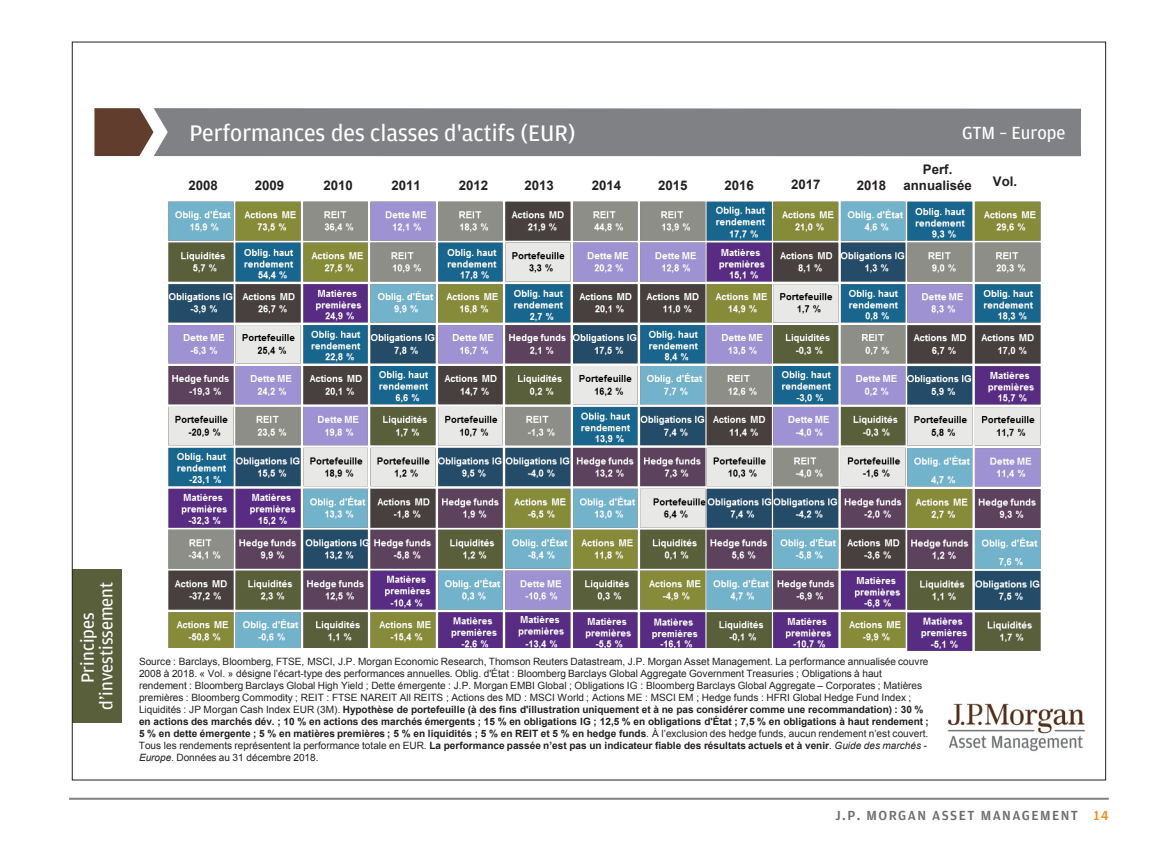
<style>
.page{position:relative;width:1152px;height:864px;background:#fff}
.page>*{position:absolute;margin:0;border:0;box-sizing:border-box;transform-origin:0 0}
.t1{font:24px "Amplitude";color:#fff}
.t2{font:18.6px/18.6px "Amplitude";color:#fff;text-align:center}
.Footer__Odd_Page{font:500 14px "Amplitude";letter-spacing:.1em;color:#6c6d70}
.t3{font:700 13.2px/16px "Arial";color:#231f20;text-align:center}
.t4{font:10px/12px "Arial";color:#231f20}
.s1{font-weight:700}
.s2{font-style:italic}
.s3{color:#f68b1f}
</style>
<div class="page">
<hr style="left:69px;top:798px;width:1040px;height:2px;background:#808285">
<svg style="left:94px;top:108px;width:60px;height:48px"></svg>
<img style="left:948px;top:703px;width:137px;height:49px">
<div style="left:154px;top:108px;width:927px;height:48px;background:#7f8184"></div>
<div style="left:72px;top:569px;width:50px;height:154px;background:#5a5f3b"></div>
<img style="left:168px;top:202px;width:738px;height:446px">
<img style="left:906px;top:202px;width:135px;height:449px">
<p class="t1" style="left:189px;top:118px;width:388px">Performances des classes d'actifs (EUR)</p>
<p class="t2" style="left:962px;top:123px;width:105px">GTM – Europe</p>
<p class="t3" style="left:189px;top:178px;width:31px">2008</p>
<p class="t3" style="left:255px;top:177px;width:31px">2009</p>
<p class="t3" style="left:324px;top:177px;width:31px">2010</p>
<p class="t3" style="left:392px;top:177px;width:31px">2011</p>
<p class="t3" style="left:459px;top:177px;width:31px">2012</p>
<p class="t3" style="left:524px;top:177px;width:31px">2013</p>
<p class="t3" style="left:592px;top:177px;width:31px">2014</p>
<p class="t3" style="left:658px;top:177px;width:31px">2015</p>
<p class="t3" style="left:725px;top:177px;width:31px">2016</p>
<p class="t3" style="left:904px;top:162px;width:70px">Perf. annualisée</p>
<p class="t3" style="left:791px;top:177px;width:31px">2017</p>
<p class="t3" style="left:857px;top:177px;width:31px">2018</p>
<p class="t3" style="left:993px;top:174px;width:26px">Vol.</p>
<p class="t2" style="left:78px;top:710px;width:129px;rotate:-90deg">Principes d’investissement</p>
<p class="t4" style="left:139px;top:656px;width:791px">Source : Barclays, Bloomberg, FTSE, MSCI, J.P. Morgan Economic Research, Thomson Reuters Datastream, J.P. Morgan Asset Management. La performance annualisée couvre 2008 à 2018. « Vol. » désigne l’écart-type des performances annuelles. Oblig. d'État : Bloomberg Barclays Global Aggregate Government Treasuries ; Obligations à haut rendement : Bloomberg Barclays Global High Yield ; Dette émergente : J.P. Morgan EMBI Global ; Obligations IG : Bloomberg Barclays Global Aggregate – Corporates ; Matières premières : Bloomberg Commodity ; REIT : FTSE NAREIT All REITS ; Actions des MD : MSCI World ; Actions ME : MSCI EM ; Hedge funds : HFRI Global Hedge Fund Index ; Liquidités : JP Morgan Cash Index EUR (3M). <span class="s1">Hypothèse de portefeuille (à des fins d'illustration uniquement et à ne pas considérer comme une recommandation) : 30 % en actions des marchés dév. ; 10 % en actions des marchés émergents ; 15 % en obligations IG ; 12,5 % en obligations d'État ; 7,5 % en obligations à haut rendement ; 5 % en dette émergente ; 5 % en matières premières ; 5 % en liquidités ; 5 % en REIT et 5 % en hedge funds</span>. À l’exclusion des hedge funds, aucun rendement n’est couvert.<br>Tous les rendements représentent la performance totale en EUR. <span class="s1">La performance passée n’est pas un indicateur fiable des résultats actuels et à venir</span>. <span class="s2">Guide des marchés - Europe.</span> Données au 31 décembre 2018.</p>
<p class="Footer__Odd_Page" style="left:835px;top:806px;width:275px">J.P. MORGAN ASSET MANAGEMENT <span class="s3">14</span></p>
</div>
